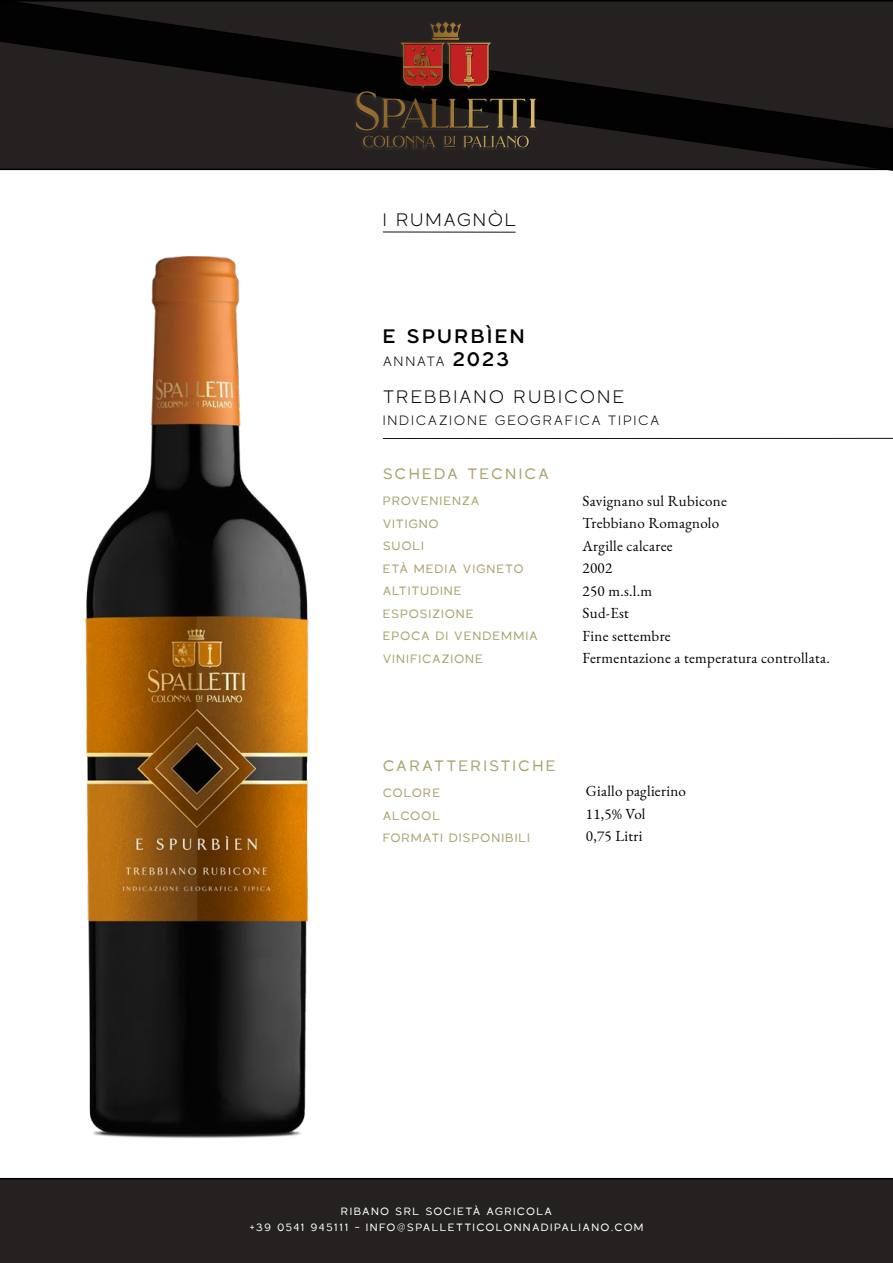
<style>
.page{position:relative;width:893px;height:1263px;background:#fff}
.page>*{position:absolute;margin:0;border:0;box-sizing:border-box;transform-origin:0 0}
.t1{font:500 19.5px "Laro";letter-spacing:.105em;color:#000}
.t2{font:300 18px "Laro";letter-spacing:.1em;color:#000}
.t3{font:15px/22.5px "EB Garamond";letter-spacing:.02em;color:#000}
.t4{font:15px "Laro";letter-spacing:.14em;color:#aca36f}
.t5{font:300 13.5px "Laro";letter-spacing:.11em;color:#000}
.t6{font:12px/22.5px "Laro";letter-spacing:.065em;color:#aca36f}
.t7{font:10.5px/16.5px "Laro";letter-spacing:.12em;color:#fff;text-align:center}
.s1{font-weight:500;font-size:19.5px}
</style>
<div class="page">
<div style="left:0;top:1178px;width:893px;height:85px;background:#252121"></div>
<hr style="left:383px;top:438px;width:510px;height:1px;background:#000">
<svg style="left:0;top:0;width:893px;height:171px"></svg>
<div style="left:354px;top:20px;width:185px;height:130px;background:#fff;opacity:.15"></div>
<div style="left:356px;top:21px;width:181px;height:128px;background:#252121"></div>
<hr style="left:432px;top:38px;width:27px;height:2px;background:#010202">
<svg style="left:430px;top:22px;width:31px;height:15px"></svg>
<svg style="left:356px;top:43px;width:180px;height:104px"></svg>
<img style="left:65px;top:256px;width:255px;height:930px">
<hr style="left:383px;top:232px;width:132px;height:1px;background:#000">
<p class="t2" style="left:383px;top:203px;width:135px">I RUMAGNÒL</p>
<h1 class="t1" style="left:383px;top:317px;width:143px">E SPURBÌEN</h1>
<p class="t5" style="left:383px;top:349px;width:128px">ANNATA <span class="s1">2023</span></p>
<p class="t2" style="left:383px;top:379px;width:243px">TREBBIANO RUBICONE</p>
<p class="t5" style="left:383px;top:408px;width:278px">INDICAZIONE GEOGRAFICA TIPICA</p>
<p class="t4" style="left:383px;top:460px;width:168px">SCHEDA TECNICA</p>
<p class="t6" style="left:383px;top:489px;width:157px">PROVENIENZA<br>VITIGNO<br>SUOLI<br>ETÀ MEDIA VIGNETO<br>ALTITUDINE<br>ESPOSIZIONE<br>EPOCA DI VENDEMMIA<br>VINIFICAZIONE</p>
<p class="t3" style="left:583px;top:489px;width:249px">Savignano sul Rubicone<br>Trebbiano Romagnolo<br>Argille calcaree<br>2002<br>250 m.s.l.m<br>Sud-Est<br>Fine settembre<br>Fermentazione a temperatura controllata.</p>
<p class="t4" style="left:383px;top:751px;width:175px">CARATTERISTICHE</p>
<p class="t6" style="left:383px;top:781px;width:149px">COLORE<br>ALCOOL<br>FORMATI DISPONIBILI</p>
<p class="t3" style="left:586px;top:780px;width:102px">Giallo paglierino<br>11,5% Vol<br>0,75 Litri</p>
<p class="t7" style="left:249px;top:1202px;width:396px">RIBANO SRL SOCIETÀ AGRICOLA<br>+39 0541 945111 - INFO@SPALLETTICOLONNADIPALIANO.COM</p>
</div>
